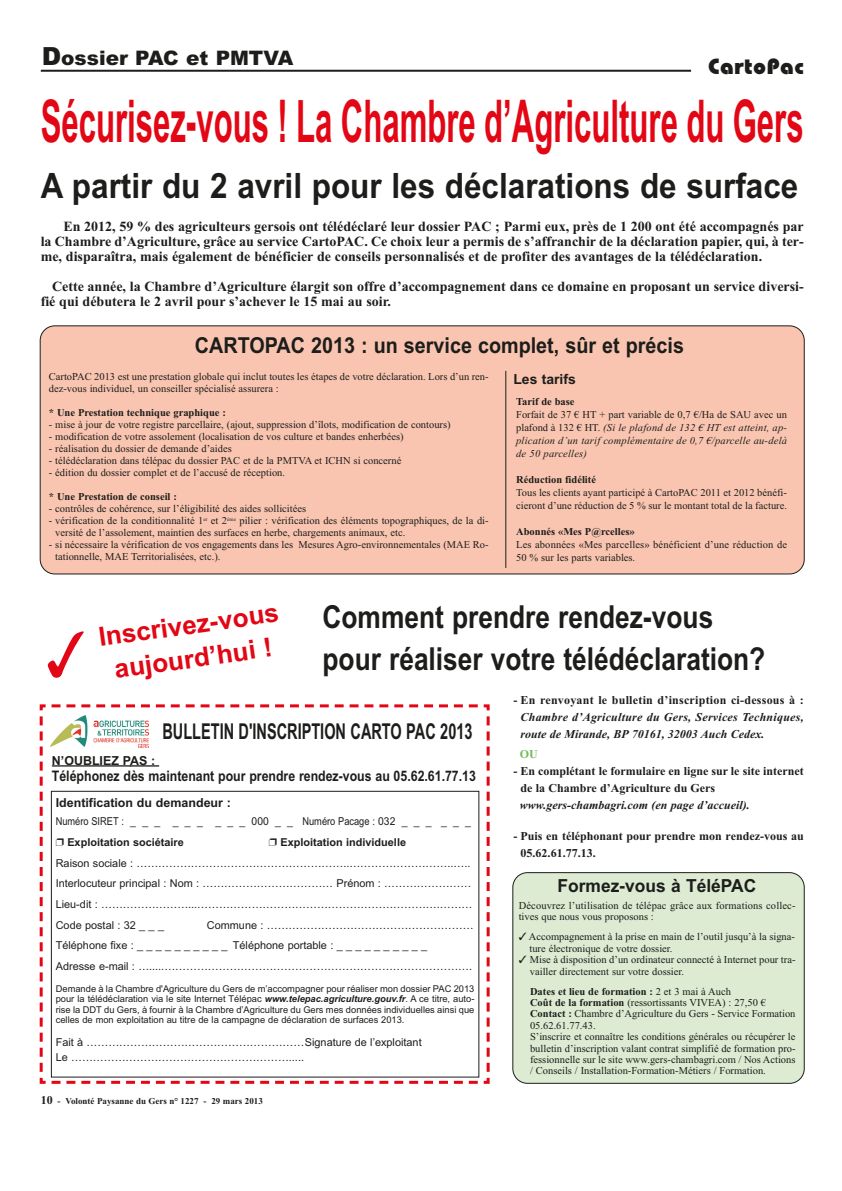
<style>
.page{position:relative;width:842px;height:1191px;background:#fff}
.page>*{position:absolute;margin:0;border:0;box-sizing:border-box;transform-origin:0 0}
.t1{font:700 59px "Arial";color:#e30614;scale:.53 1}
.t2{font:700 35px "Arial";color:#1d1d1b;scale:.9 1}
.t3{font:700 31.7px/42.4px "Arial";color:#1d1d1b;scale:.83 1}
.t4{font:700 26.3px/33.8px "Arial";color:#e30614;text-align:center}
.t5{font:700 22px "Arial";color:#1d1d1b;scale:.9 1}
.t6{font:800 22px "Bauhaus";letter-spacing:.03em;color:#1d1d1b}
.t7{font:700 21.8px "Arial";color:#1d1d1b;scale:.66 1}
.t8{font:900 20px "Arial";color:#1d1d1b}
.t9{font:700 18px "Arial";color:#1d1d1b}
.t10{font:700 14.5px "Arial";color:#1d1d1b;scale:.85 1}
.t11{font:700 14px/15px "Times New Roman";color:#1d1d1b;text-align:justify}
.t12{font:700 14px "Arial";color:#1d1d1b}
.t13{font:700 12.4px "Arial";color:#1d1d1b}
.t14{font:700 12px/17px "Times New Roman";color:#1d1d1b}
.t15{font:italic 700 12px/17px "Times New Roman";letter-spacing:.02em;color:#1d1d1b}
.t16{font:700 12px "Times New Roman";letter-spacing:.02em;color:#1d1d1b}
.t17{font:italic 700 12px "Times New Roman";color:#1d1d1b}
.t18{font:700 12px "Times New Roman";color:#74ba5c}
.t19{font:10.9px/20.7px "Arial";color:#1d1d1b}
.t20{font:10.9px/20.7px "Arial";color:#1d1d1b;scale:.85 1}
.t21{font:10.5px/11.4px "Times New Roman";color:#1d1d1b}
.t22{font:italic 10.5px/13px "Times New Roman";letter-spacing:.02em;color:#1d1d1b;text-align:justify}
.t23{font:700 10.5px "Times New Roman";color:#1d1d1b}
.t24{font:9.3px/10.4px "Arial";color:#1d1d1b;text-align:justify}
.t25{font:700 9px "Times New Roman";color:#1d1d1b}
.s1{font-size:25px}
.s2{font-style:normal}
.s3{font-weight:700}
.s4{font-weight:700;font-style:italic}
.s5{font-size:12px}
</style>
<div class="page">
<hr style="left:41px;top:70px;width:650px;height:2px;background:#1d1d1b">
<div style="left:512px;top:872px;width:293px;height:212px;background:#dcebd2"></div>
<div style="left:40px;top:325px;width:765px;height:249px;background:#f9c5b0"></div>
<svg style="left:39px;top:704px;width:451px;height:380px"></svg>
<div style="left:156px;top:721px;width:323px;height:27px;background:#fff"></div>
<div style="left:50px;top:713px;width:101px;height:39px;background:#fff"></div>
<img style="left:51px;top:715px;width:97px;height:33px">
<div style="left:51px;top:755px;width:429px;height:31px;background:#fff"></div>
<hr style="left:52px;top:765px;width:79px;height:2px;background:#1d1d1b">
<hr style="left:130px;top:765px;width:29px;height:2px;background:#1d1d1b">
<div style="left:51px;top:791px;width:428px;height:286px;background:#fff"></div>
<div style="left:51px;top:791px;width:428px;height:287px;border:1px solid #1d1d1b"></div>
<hr style="left:505px;top:371px;width:1px;height:197px;background:#1d1d1b">
<h3 class="t8" style="left:42px;top:51px;width:253px"><span class="s1">D</span>ossier PAC et PMTVA</h3>
<h3 class="t6" style="left:708px;top:59px;width:97px">CartoPac</h3>
<h1 class="t1" style="left:41px;top:100px;width:1441px">Sécurisez-vous ! La Chambre d’Agriculture du Gers</h1>
<h2 class="t2" style="left:41px;top:173px;width:843px">A partir du 2 avril pour les déclarations de surface</h2>
<p class="t11" style="left:41px;top:220px;width:765px;text-indent:23px">En 2012, 59 % des agriculteurs gersois ont télédéclaré leur dossier PAC ; Parmi eux, près de 1 200 ont été accompagnés par la Chambre d’Agriculture, grâce au service CartoPAC. Ce choix leur a permis de s’affranchir de la déclaration papier, qui, à ter&shy;me, disparaîtra, mais également de bénéficier de conseils personnalisés et de profiter des avantages de la télédéclaration.</p>
<h3 class="t11" style="left:41px;top:280px;width:765px;text-indent:11px">Cette année, la Chambre d’Agriculture élargit son offre d’accompagnement dans ce domaine en proposant un service diversi&shy;fié qui débutera le 2 avril pour s’achever le 15 mai au soir.</h3>
<h3 class="t5" style="left:195px;top:337px;width:545px">CARTOPAC 2013 : un service complet, sûr et précis</h3>
<p class="t21" style="left:49px;top:372px;width:441px;line-height:12px">CartoPAC 2013 est une prestation globale qui inclut toutes les étapes de votre déclaration. Lors d’un ren&shy;dez-vous individuel, un conseiller spécialisé assurera :</p>
<p class="t23" style="left:49px;top:409px;width:178px">* Une Prestation technique graphique :</p>
<p class="t21" style="left:49px;top:420px;width:403px">- mise à jour de votre registre parcellaire, (ajout, suppression d’îlots, modification de contours)</p>
<p class="t21" style="left:49px;top:432px;width:356px">- modification de votre assolement (localisation de vos culture et bandes enherbées)</p>
<p class="t21" style="left:49px;top:444px;width:184px">- réalisation du dossier de demande d’aides</p>
<p class="t21" style="left:49px;top:456px;width:354px">- télédéclaration dans télépac du dossier PAC et de la PMTVA et ICHN si concerné</p>
<p class="t21" style="left:49px;top:468px;width:238px">- édition du dossier complet et de l’accusé de réception.</p>
<p class="t23" style="left:49px;top:493px;width:129px">* Une Prestation de conseil :</p>
<p class="t21" style="left:49px;top:504px;width:259px">- contrôles de cohérence, sur l’éligibilité des aides sollicitées</p>
<p class="t21" style="left:55px;top:516px;width:435px;line-height:12px;text-indent:-6px">- vérification de la conditionnalité 1<sup>er</sup> et 2<sup>ème</sup> pilier : vérification des éléments topographiques, de la di&shy;versité de l’assolement, maintien des surfaces en herbe, chargements animaux, etc.</p>
<p class="t21" style="left:55px;top:540px;width:435px;line-height:12px;text-indent:-6px">- si nécessaire la vérification de vos engagements dans les Mesures Agro-environnementales (MAE Ro&shy;tationnelle, MAE Territorialisées, etc.).</p>
<h3 class="t12" style="left:513px;top:374px;width:64px">Les tarifs</h3>
<p class="t23" style="left:516px;top:398px;width:60px">Tarif de base</p>
<p class="t22" style="left:516px;top:409px;width:272px"><span class="s2">Forfait de 37 € HT + part variable de 0,7 €/Ha de SAU avec un plafond à 132 € HT.</span> (Si le plafond de 132 € HT est atteint, ap&shy;plication d’un tarif complémentaire de 0,7 €/parcelle au-delà de 50 parcelles)</p>
<p class="t23" style="left:516px;top:476px;width:81px">Réduction fidélité</p>
<p class="t21" style="left:516px;top:487px;width:272px;line-height:13px">Tous les clients ayant participé à CartoPAC 2011 et 2012 bénéfi&shy;cieront d’une réduction de 5 % sur le montant total de la facture.</p>
<p class="t23" style="left:516px;top:528px;width:120px">Abonnés «Mes P@rcelles»</p>
<p class="t21" style="left:516px;top:539px;width:272px;line-height:13px">Les abonnées «Mes parcelles» bénéficient d’une réduction de<br>50 % sur les parts variables.</p>
<h3 class="t4" style="left:97px;top:623px;width:183px;rotate:-8deg">Inscrivez-vous aujourd’hui !</h3>
<h3 class="t3" style="left:323px;top:599px;width:535px">Comment prendre rendez-vous pour réaliser votre télédéclaration?</h3>
<h3 class="t7" style="left:162px;top:723px;width:471px">BULLETIN D'INSCRIPTION CARTO PAC 2013</h3>
<p class="t13" style="left:52px;top:756px;width:105px">N’OUBLIEZ PAS :</p>
<h3 class="t10" style="left:52px;top:771px;width:500px">Téléphonez dès maintenant pour prendre rendez-vous au 05.62.61.77.13</h3>
<p class="t13" style="left:56px;top:799px;width:177px">Identification du demandeur :</p>
<p class="t20" style="left:56px;top:812px;width:490px">Numéro SIRET : _ _ _ _ _ _ _ _ _ 000 _ _ Numéro Pacage : 032 _ _ _ _ _ _ ❐ <span class="s3">Exploitation sociétaire</span></p>
<p class="t19" style="left:56px;top:833px;width:418px;text-indent:213px">❐ <span class="s3">Exploitation individuelle<br></span>Raison sociale : …………………………………………………..………………………..…..<br>Interlocuteur principal : Nom : ……………………………… Prénom : …………………… Lieu-dit : ……………………...………………………………………………………….……… Code postal : 32 _ _ _</p>
<p class="t19" style="left:56px;top:916px;width:419px;text-indent:151px">Commune : …………………………………………………<br>Téléphone fixe : _ _ _ _ _ _ _ _ _ _ Téléphone portable : _ _ _ _ _ _ _ _ _ _<br>Adresse e-mail : ….....………………………………………………………………………….</p>
<p class="t24" style="left:56px;top:984px;width:420px">Demande à la Chambre d'Agriculture du Gers de m’accompagner pour réaliser mon dossier PAC 2013 pour la télédéclaration via le site Internet Télépac <span class="s4">www.telepac.agriculture.gouv.fr</span>. A ce titre, auto&shy;rise la DDT du Gers, à fournir à la Chambre d’Agriculture du Gers mes données individuelles ainsi que celles de mon exploitation au titre de la campagne de déclaration de surfaces 2013.</p>
<p class="t19" style="left:56px;top:1035px;width:367px;line-height:15.6px">Fait à ……………………………………………………Signature de l’exploitant<br>Le …………………………………………………….....</p>
<p class="t25" style="left:41px;top:1098px;width:224px"><span class="s5">10</span> - Volonté Paysanne du Gers n° 1227 - 29 mars 2013</p>
<p class="t16" style="left:513px;top:696px;width:292px">- En renvoyant le bulletin d’inscription ci-dessous à :</p>
<p class="t15" style="left:521px;top:709px;width:285px">Chambre d’Agriculture du Gers, Services Techniques, route de Mirande, BP 70161, 32003 Auch Cedex.</p>
<p class="t18" style="left:520px;top:750px;width:19px">OU</p>
<p class="t14" style="left:521px;top:763px;width:285px;text-indent:-7px">- En complétant le formulaire en ligne sur le site internet de la Chambre d’Agriculture du Gers</p>
<p class="t17" style="left:520px;top:800px;width:231px">www.gers-chambagri.com (en page d’accueil).</p>
<p class="t14" style="left:521px;top:828px;width:285px;text-indent:-7px">- Puis en téléphonant pour prendre mon rendez-vous au<br>05.62.61.77.13.</p>
<h3 class="t9" style="left:558px;top:879px;width:200px">Formez-vous à TéléPAC</h3>
<p class="t21" style="left:519px;top:901px;width:278px">Découvrez l’utilisation de télépac grâce aux formations collec&shy;tives que nous vous proposons :</p>
<p class="t21" style="left:529px;top:932px;width:267px;text-indent:-11px">✓ Accompagnement à la prise en main de l’outil jusqu’à la signa&shy;ture électronique de votre dossier.</p>
<p class="t21" style="left:530px;top:955px;width:267px;text-indent:-11px">✓ Mise à disposition d’un ordinateur connecté à Internet pour tra&shy;vailler directement sur votre dossier.</p>
<p class="t21" style="left:530px;top:986px;width:267px"><span class="s3">Dates et lieu de formation :</span> 2 et 3 mai à Auch<br><span class="s3">Coût de la formation</span> (ressortissants VIVEA) : 27,50 € <span class="s3">Contact :</span> Chambre d’Agriculture du Gers - Service Formation 05.62.61.77.43.<br>S’inscrire et connaître les conditions générales ou récupérer le bulletin d’inscription valant contrat simplifié de formation pro&shy;fessionnelle sur le site www.gers-chambagri.com / Nos Actions / Conseils / Installation-Formation-Métiers / Formation.</p>
</div>
